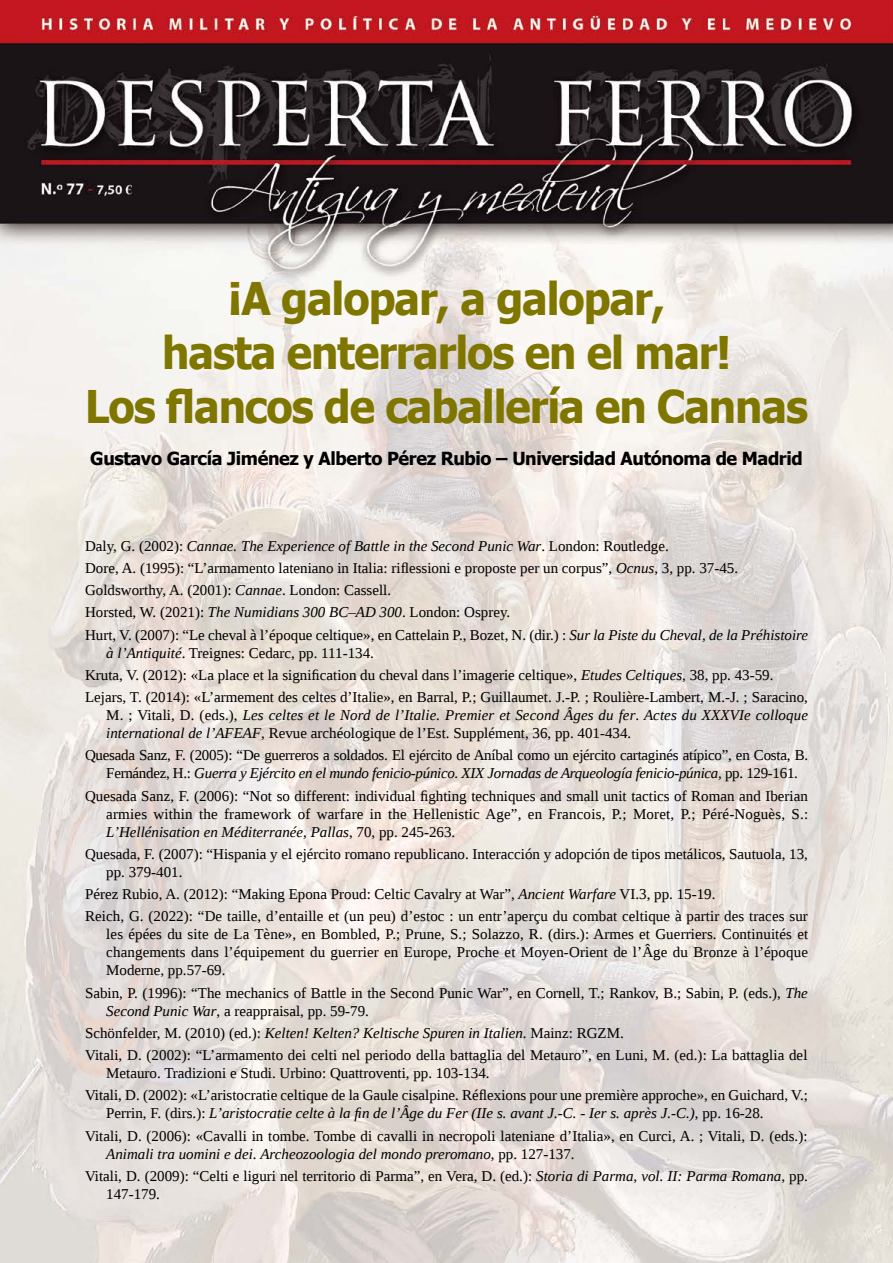
<style>
.page{position:relative;width:893px;height:1263px;background:#fff}
.page>*{position:absolute;margin:0;border:0;box-sizing:border-box;transform-origin:0 0}
.t1{font:700 45px/54px "Tahoma";letter-spacing:-.025em;color:#7f7600;text-align:center;scale:.95 1}
.t2{font:700 18px "Tahoma";letter-spacing:-.02em;color:#000}
.t3{font:15px/22.2px "Liberation Serif";color:#000}
.t4{font:italic 15px/18px "Liberation Serif";letter-spacing:.005em;color:#000}
.t5{font:15px/18px "Liberation Serif";letter-spacing:-.02em;color:#000}
.s1{font-style:italic}
.s2{font-style:normal}
</style>
<div class="page">
<img style="left:0;top:0;width:893px;height:1263px">
<h1 class="t1" style="left:85px;top:274px;width:762px">¡A galopar, a galopar,<br>hasta enterrarlos en el mar!<br>Los flancos de caballería en Cannas</h1>
<p class="t2" style="left:90px;top:445px;width:714px">Gustavo García Jiménez y Alberto Pérez Rubio – Universidad Autónoma de Madrid</p>
<p class="t3" style="left:85px;top:534px;width:725px">Daly, G. (2002): <span class="s1">Cannae. The Experience of Battle in the Second Punic War</span>. London: Routledge.<br>Dore, A. (1995): “L’armamento lateniano in Italia: riflessioni e proposte per un corpus”, <span class="s1">Ocnus</span>, 3, pp. 37-45.<br>Goldsworthy, A. (2001): <span class="s1">Cannae</span>. London: Cassell.<br>Horsted, W. (2021): <span class="s1">The Numidians 300 BC–AD 300</span>. London: Osprey.<br>Hurt, V. (2007): “Le cheval à l’époque celtique», en Cattelain P., Bozet, N. (dir.) : <span class="s1">Sur la Piste du Cheval, de la Préhistoire</span></p>
<p class="t3" style="left:85px;top:641px;width:724px;text-indent:21px"><span class="s1">à l’Antiquité</span>. Treignes: Cedarc, pp. 111-134.<br>Kruta, V. (2012): «La place et la signification du cheval dans l’imagerie celtique», <span class="s1">Etudes Celtiques</span>, 38, pp. 43-59.<br>Lejars, T. (2014): «L’armement des celtes d’Italie», en Barral, P.; Guillaumet. J.-P. ; Roulière-Lambert, M.-J. ; Saracino,</p>
<p class="t4" style="left:106px;top:706px;width:703px"><span class="s2">M. ; Vitali, D. (eds.),</span> Les celtes et le Nord de l’Italie. Premier et Second Âges du fer<span class="s2">.</span> Actes du XXXVIe colloque international de l’AFEAF<span class="s2">, Revue archéologique de l’Est. Supplément, 36, pp. 401-434.</span></p>
<p class="t5" style="left:106px;top:746px;width:703px;text-indent:-21px">Quesada Sanz, F. (2005): “De guerreros a soldados. El ejército de Aníbal como un ejército cartaginés atípico”, en Costa, B.<br>Fernández, H.: <span class="s1">Guerra y Ejército en el mundo fenicio-púnico. XIX Jornadas de Arqueología fenicio-púnica,</span> pp. 129-161.</p>
<p class="t3" style="left:106px;top:786px;width:703px;line-height:18px;text-align:justify;text-indent:-21px">Quesada Sanz, F. (2006): “Not so different: individual fighting techniques and small unit tactics of Roman and Iberian armies within the framework of warfare in the Hellenistic Age”, en Francois, P.; Moret, P.; Péré-Noguès, S.:<br><span class="s1">L’Hellénisation en Méditerranée, Pallas</span>, 70, pp. 245-263.</p>
<p class="t3" style="left:106px;top:845px;width:703px;line-height:18px;text-indent:-21px">Quesada, F. (2007): “Hispania y el ejército romano republicano. Interacción y adopción de tipos metálicos, Sautuola, 13, pp. 379-401.</p>
<p class="t3" style="left:85px;top:883px;width:724px">Pérez Rubio, A. (2012): “Making Epona Proud: Celtic Cavalry at War”, <span class="s1">Ancient Warfare</span> VI.3, pp. 15-19.<br>Reich, G. (2022): “De taille, d’entaille et (un peu) d’estoc : un entr’aperçu du combat celtique à partir des traces sur</p>
<p class="t3" style="left:106px;top:925px;width:703px;line-height:18px;text-align:justify">les épées du site de La Tène», en Bombled, P.; Prune, S.; Solazzo, R. (dirs.): Armes et Guerriers. Continuités et changements dans l’équipement du guerrier en Europe, Proche et Moyen-Orient de l’Âge du Bronze à l’époque Moderne, pp.57-69.</p>
<p class="t3" style="left:106px;top:983px;width:703px;line-height:18px;text-indent:-21px">Sabin, P. (1996): “The mechanics of Battle in the Second Punic War”, en Cornell, T.; Rankov, B.; Sabin, P. (eds.), <span class="s1">The<br>Second Punic War</span>, a reappraisal, pp. 59-79.</p>
<p class="t3" style="left:85px;top:1022px;width:724px">Schönfelder, M. (2010) (ed.): <span class="s1">Kelten! Kelten? Keltische Spuren in Italien</span>. Mainz: RGZM.<br>Vitali, D. (2002): “L’armamento dei celti nel periodo della battaglia del Metauro”, en Luni, M. (ed.): La battaglia del</p>
<p class="t3" style="left:85px;top:1062px;width:724px;text-indent:21px">Metauro. Tradizioni e Studi. Urbino: Quattroventi, pp. 103-134.<br>Vitali, D. (2002): «L’aristocratie celtique de la Gaule cisalpine. Réflexions pour une première approche», en Guichard, V.;</p>
<p class="t3" style="left:85px;top:1102px;width:724px;text-indent:21px">Perrin, F. (dirs.): <span class="s1">L’aristocratie celte à la fin de l’Âge du Fer (IIe s. avant J.-C. - Ier s. après J.-C.)</span>, pp. 16-28.<br>Vitali, D. (2006): «Cavalli in tombe. Tombe di cavalli in necropoli lateniane d’Italia», en Curci, A. ; Vitali, D. (eds.):</p>
<p class="t4" style="left:85px;top:1142px;width:724px;line-height:22.2px;text-indent:21px">Animali tra uomini e dei<span class="s2">.</span> Archeozoologia del mondo preromano<span class="s2">, pp. 127-137.<br>Vitali, D. (2009): “Celti e liguri nel territorio di Parma”, en Vera, D. (ed.):</span> Storia di Parma, vol. II: Parma Romana<span class="s2">, pp.</span></p>
<p class="t3" style="left:106px;top:1183px;width:55px">147-179.</p>
</div>
